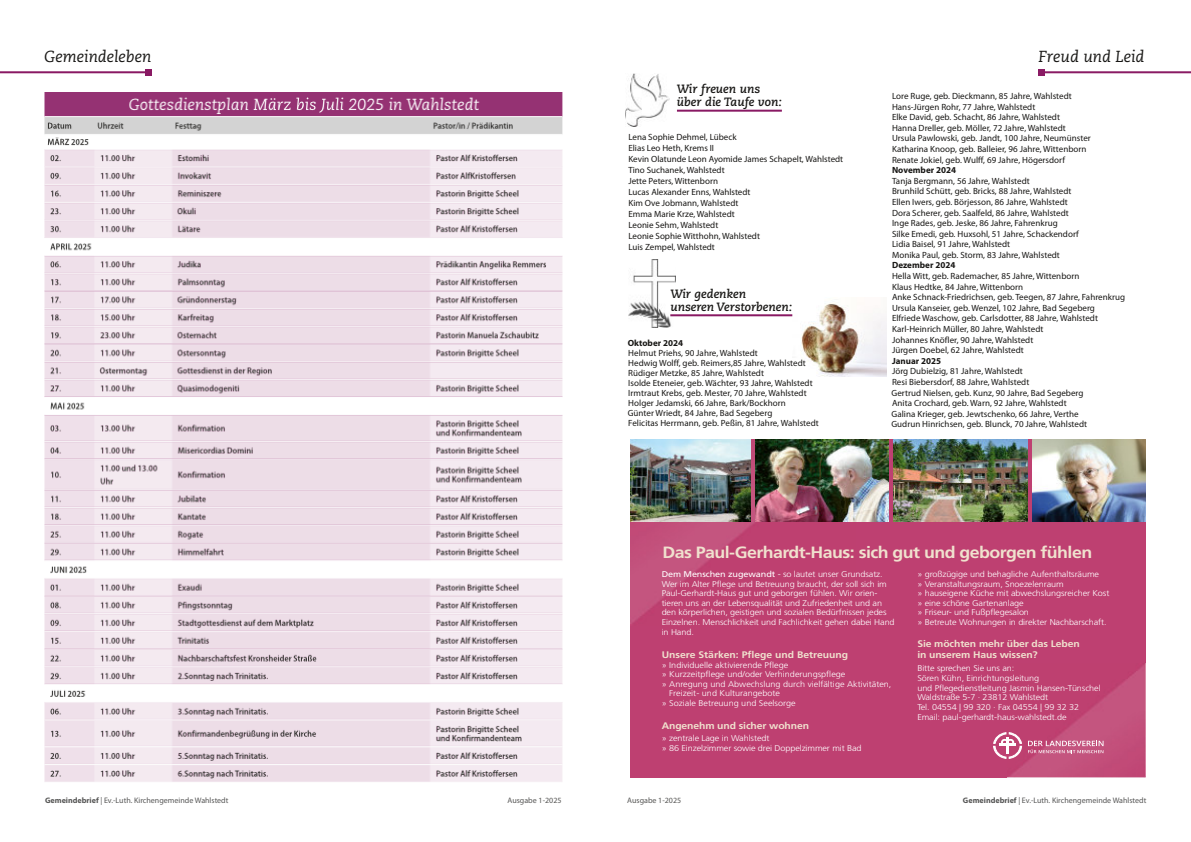
<style>
.page{position:relative;width:1191px;height:842px;background:#fff}
.page>*{position:absolute;margin:0;border:0;box-sizing:border-box;transform-origin:0 0}
.t1{font:700 16.3px "Frutiger LT Std";letter-spacing:-.03em;color:#f0e1ce;scale:1.09 1}
.t2{font:italic 16px "Caecilia LT Std";color:#181715}
.t3{font:italic 700 12px "Caecilia LT Std";color:#181715}
.t4{font:700 9.5px/11.4px "Frutiger LT Std";letter-spacing:-.01em;color:#f0e1ce;scale:1.09 1}
.t5{font:9px "Myriad Pro";letter-spacing:.005em;color:#181715}
.t6{font:700 9px "Myriad Pro";letter-spacing:.005em;color:#181715}
.t7{font:300 8.3px/9.6px "Frutiger LT Std";letter-spacing:-.01em;color:#fff;scale:1.09 1}
.t8{font:8px "Myriad Pro";color:#565655}
.t9{font:8px "Myriad Pro";color:#555554}
.s1{font-weight:400}
.s2{font-weight:700}
</style>
<div class="page">
<svg style="left:1038px;top:69px;width:6px;height:6px"></svg>
<hr style="left:1043px;top:71px;width:148px;height:2px;background:#8a1b64">
<svg style="left:145px;top:69px;width:6px;height:6px"></svg>
<hr style="left:0;top:71px;width:147px;height:2px;background:#891963">
<img style="left:45px;top:93px;width:517px;height:689px">
<img style="left:792px;top:303px;width:94px;height:73px">
<hr style="left:677px;top:110px;width:105px;height:2px;background:#891963">
<img style="left:626px;top:74px;width:43px;height:52px">
<img style="left:628px;top:259px;width:47px;height:68px">
<hr style="left:670px;top:314px;width:122px;height:2px;background:#891963">
<div style="left:630px;top:439px;width:515px;height:338px;background:#be4071"></div>
<img style="left:630px;top:439px;width:225px;height:185px">
<img style="left:1009px;top:664px;width:136px;height:113px">
<svg style="left:1028px;top:741px;width:75px;height:12px"></svg>
<svg style="left:993px;top:732px;width:28px;height:27px"></svg>
<img style="left:630px;top:439px;width:120px;height:82px">
<img style="left:755px;top:439px;width:134px;height:82px">
<img style="left:893px;top:439px;width:134px;height:82px">
<img style="left:1032px;top:439px;width:113px;height:82px">
<h2 class="t2" style="left:44px;top:50px;width:109px">Gemeindeleben</h2>
<h2 class="t2" style="left:1038px;top:50px;width:107px">Freud und Leid</h2>
<p class="t3" style="left:677px;top:84px;width:85px">Wir freuen uns</p>
<p class="t3" style="left:677px;top:97px;width:106px">über die Taufe von:</p>
<p class="t5" style="left:892px;top:92px;width:181px">Lore Ruge, geb. Dieckmann, 85 Jahre, Wahlstedt</p>
<p class="t5" style="left:892px;top:103px;width:145px">Hans-Jürgen Rohr, 77 Jahre, Wahlstedt</p>
<p class="t5" style="left:892px;top:113px;width:169px">Elke David, geb. Schacht, 86 Jahre, Wahlstedt</p>
<p class="t5" style="left:892px;top:124px;width:175px">Hanna Dreller, geb. Möller, 72 Jahre, Wahlstedt</p>
<p class="t5" style="left:892px;top:135px;width:200px">Ursula Pawlowski, geb. Jandt, 100 Jahre, Neumünster</p>
<p class="t5" style="left:892px;top:145px;width:196px">Katharina Knoop, geb. Balleier, 96 Jahre, Wittenborn</p>
<p class="t5" style="left:892px;top:156px;width:175px">Renate Jokiel, geb. Wulff, 69 Jahre, Högersdorf</p>
<p class="t6" style="left:892px;top:166px;width:66px">November 2024</p>
<p class="t5" style="left:892px;top:177px;width:139px">Tanja Bergmann, 56 Jahre, Wahlstedt</p>
<p class="t5" style="left:892px;top:188px;width:181px">Brunhild Schütt, geb. Bricks, 88 Jahre, Wahlstedt</p>
<p class="t5" style="left:892px;top:198px;width:177px">Ellen Iwers, geb. Börjesson, 86 Jahre, Wahlstedt</p>
<p class="t5" style="left:892px;top:209px;width:178px">Dora Scherer, geb. Saalfeld, 86 Jahre, Wahlstedt</p>
<p class="t5" style="left:892px;top:219px;width:167px">Inge Rades, geb. Jeske, 86 Jahre, Fahrenkrug</p>
<p class="t5" style="left:892px;top:230px;width:188px">Silke Emedi, geb. Huxsohl, 51 Jahre, Schackendorf</p>
<p class="t5" style="left:892px;top:241px;width:120px">Lidia Baisel, 91 Jahre, Wahlstedt</p>
<p class="t5" style="left:892px;top:251px;width:169px">Monika Paul, geb. Storm, 83 Jahre, Wahlstedt</p>
<p class="t6" style="left:892px;top:262px;width:65px">Dezember 2024</p>
<p class="t5" style="left:892px;top:272px;width:189px">Hella Witt, geb. Rademacher, 85 Jahre, Wittenborn</p>
<p class="t5" style="left:892px;top:283px;width:133px">Klaus Hedtke, 84 Jahre, Wittenborn</p>
<p class="t5" style="left:892px;top:293px;width:235px">Anke Schnack-Friedrichsen, geb. Teegen, 87 Jahre, Fahrenkrug</p>
<p class="t5" style="left:892px;top:304px;width:204px">Ursula Kanseier, geb. Wenzel, 102 Jahre, Bad Segeberg</p>
<p class="t5" style="left:892px;top:315px;width:207px">Elfriede Waschow, geb. Carlsdotter, 88 Jahre, Wahlstedt</p>
<p class="t5" style="left:892px;top:325px;width:153px">Karl-Heinrich Müller, 80 Jahre, Wahlstedt</p>
<p class="t5" style="left:892px;top:336px;width:143px">Johannes Knöfler, 90 Jahre, Wahlstedt</p>
<p class="t5" style="left:892px;top:346px;width:133px">Jürgen Doebel, 62 Jahre, Wahlstedt</p>
<p class="t6" style="left:892px;top:357px;width:51px">Januar 2025</p>
<p class="t5" style="left:892px;top:368px;width:132px">Jörg Dubielzig, 81 Jahre, Wahlstedt</p>
<p class="t5" style="left:892px;top:378px;width:139px">Resi Biebersdorf, 88 Jahre, Wahlstedt</p>
<p class="t5" style="left:891px;top:389px;width:194px">Gertrud Nielsen, geb. Kunz, 90 Jahre, Bad Segeberg</p>
<p class="t5" style="left:892px;top:399px;width:176px">Anita Crochard, geb. Warn, 92 Jahre, Wahlstedt</p>
<p class="t5" style="left:891px;top:410px;width:189px">Galina Krieger, geb. Jewtschenko, 66 Jahre, Verthe</p>
<p class="t5" style="left:891px;top:421px;width:197px">Gudrun Hinrichsen, geb. Blunck, 70 Jahre, Wahlstedt</p>
<p class="t5" style="left:628px;top:133px;width:110px">Lena Sophie Dehmel, Lübeck</p>
<p class="t5" style="left:628px;top:144px;width:87px">Elias Leo Heth, Krems II</p>
<p class="t5" style="left:628px;top:155px;width:216px">Kevin Olatunde Leon Ayomide James Schapelt, Wahlstedt</p>
<p class="t5" style="left:628px;top:166px;width:98px">Tino Suchanek, Wahlstedt</p>
<p class="t5" style="left:628px;top:177px;width:91px">Jette Peters, Wittenborn</p>
<p class="t5" style="left:628px;top:188px;width:124px">Lucas Alexander Enns, Wahlstedt</p>
<p class="t5" style="left:628px;top:199px;width:111px">Kim Ove Jobmann, Wahlstedt</p>
<p class="t5" style="left:628px;top:210px;width:108px">Emma Marie Krze, Wahlstedt</p>
<p class="t5" style="left:628px;top:221px;width:91px">Leonie Sehm, Wahlstedt</p>
<p class="t5" style="left:628px;top:232px;width:133px">Leonie Sophie Witthohn, Wahlstedt</p>
<p class="t5" style="left:628px;top:243px;width:88px">Luis Zempel, Wahlstedt</p>
<p class="t3" style="left:670px;top:289px;width:77px">Wir gedenken</p>
<p class="t3" style="left:670px;top:302px;width:123px">unseren Verstorbenen:</p>
<p class="t6" style="left:627px;top:339px;width:57px">Oktober 2024</p>
<p class="t5" style="left:628px;top:349px;width:131px">Helmut Priehs, 90 Jahre, Wahlstedt</p>
<p class="t5" style="left:628px;top:359px;width:179px">Hedwig Wolff, geb. Reimers,85 Jahre, Wahlstedt</p>
<p class="t5" style="left:628px;top:369px;width:137px">Rüdiger Metzke, 85 Jahre, Wahlstedt</p>
<p class="t5" style="left:628px;top:379px;width:186px">Isolde Eteneier, geb. Wächter, 93 Jahre, Wahlstedt</p>
<p class="t5" style="left:628px;top:389px;width:180px">Irmtraut Krebs, geb. Mester, 70 Jahre, Wahlstedt</p>
<p class="t5" style="left:628px;top:399px;width:159px">Holger Jedamski, 66 Jahre, Bark/Bockhorn</p>
<p class="t5" style="left:628px;top:409px;width:146px">Günter Wriedt, 84 Jahre, Bad Segeberg</p>
<p class="t5" style="left:628px;top:420px;width:192px">Felicitas Herrmann, geb. Peßin, 81 Jahre, Wahlstedt</p>
<h1 class="t1" style="left:662px;top:545px;width:396px">Das Paul-Gerhardt-Haus: sich gut und geborgen fühlen</h1>
<p class="t7" style="left:661px;top:570px;width:215px"><span class="s1">Dem Menschen zugewandt</span> - so lautet unser Grundsatz.<br>Wer im Alter Pflege und Betreuung braucht, der soll sich im Paul-Gerhardt-Haus gut und geborgen fühlen. Wir orien&shy;tieren uns an der Lebensqualität und Zufriedenheit und an den körperlichen, geistigen und sozialen Bedürfnissen jedes Einzelnen. Menschlichkeit und Fachlichkeit gehen dabei Hand in Hand.</p>
<p class="t4" style="left:661px;top:650px;width:173px">Unsere Stärken: Pflege und Betreuung</p>
<p class="t7" style="left:661px;top:661px;width:118px">» Individuelle aktivierende Pflege</p>
<p class="t7" style="left:661px;top:670px;width:170px">» Kurzzeitpflege und/oder Verhinderungspflege</p>
<p class="t7" style="left:661px;top:680px;width:212px">» Anregung und Abwechslung durch vielfältige Aktivitäten,</p>
<p class="t7" style="left:669px;top:689px;width:103px">Freizeit- und Kulturangebote</p>
<p class="t7" style="left:661px;top:699px;width:125px">» Soziale Betreuung und Seelsorge</p>
<p class="t4" style="left:661px;top:721px;width:137px">Angenehm und sicher wohnen</p>
<p class="t7" style="left:661px;top:734px;width:185px">» zentrale Lage in Wahlstedt<br>» 86 Einzelzimmer sowie drei Doppelzimmer mit Bad</p>
<p class="t7" style="left:917px;top:570px;width:178px">» großzügige und behagliche Aufenthaltsräume<br>» Veranstaltungsraum, Snoezelenraum<br>» hauseigene Küche mit abwechslungsreicher Kost » eine schöne Gartenanlage<br>» Friseur- und Fußpflegesalon<br>» Betreute Wohnungen in direkter Nachbarschaft.</p>
<p class="t4" style="left:917px;top:639px;width:150px">Sie möchten mehr über das Leben in unserem Haus wissen?</p>
<p class="t7" style="left:917px;top:664px;width:170px">Bitte sprechen Sie uns an:<br>Sören Kühn, Einrichtungsleitung<br>und Pflegedienstleitung Jasmin Hansen-Tünschel Waldstraße 5-7 · 23812 Wahlstedt<br>Tel. 04554 | 99 320 · Fax 04554 | 99 32 32<br>Email: paul-gerhardt-haus-wahlstedt.de</p>
<p class="t8" style="left:45px;top:797px;width:185px"><span class="s2">Gemeindebrief</span> | Ev.-Luth. Kirchengemeinde Wahlstedt</p>
<p class="t9" style="left:507px;top:797px;width:55px">Ausgabe 1-2025</p>
<p class="t9" style="left:627px;top:797px;width:55px">Ausgabe 1-2025</p>
<p class="t8" style="left:963px;top:797px;width:185px"><span class="s2">Gemeindebrief</span> | Ev.-Luth. Kirchengemeinde Wahlstedt</p>
</div>
